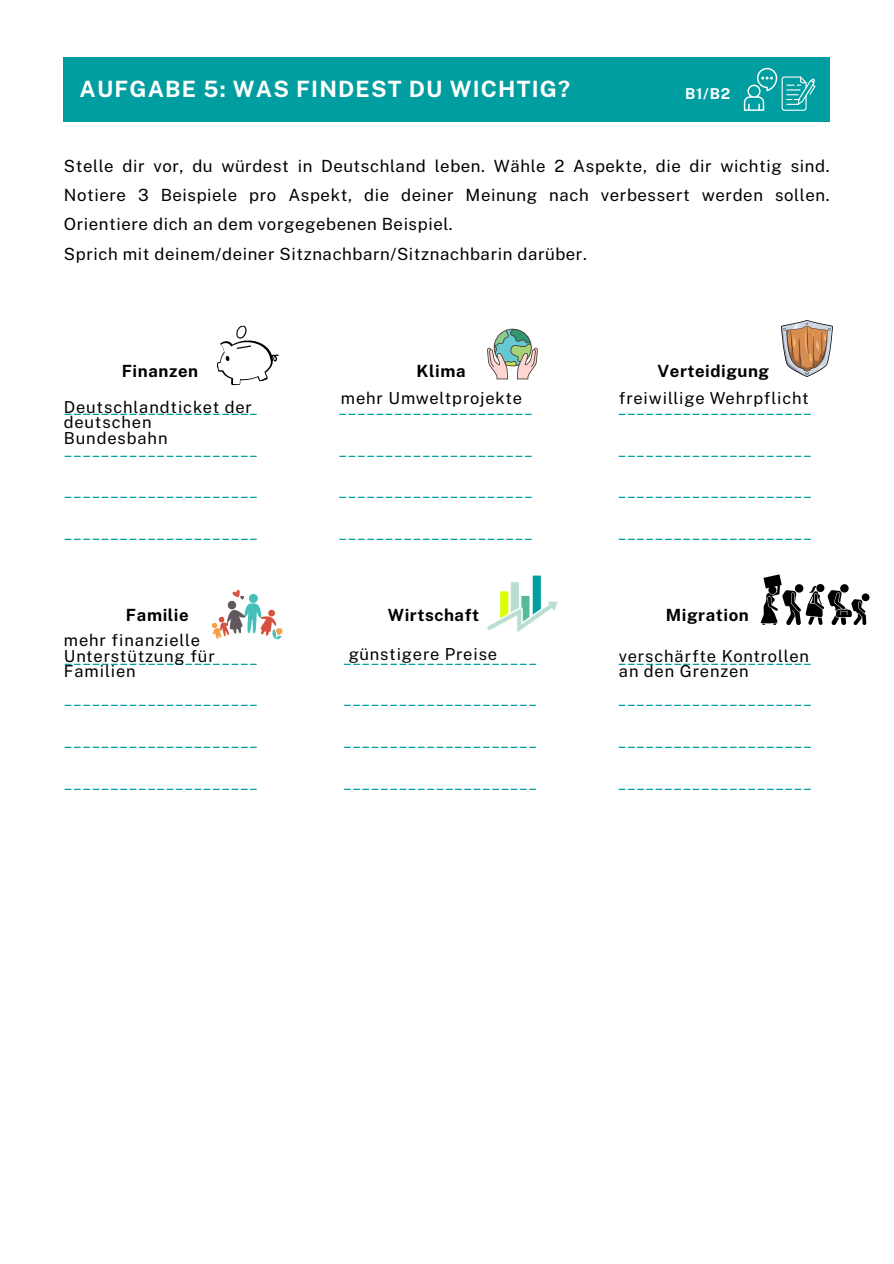
<style>
.page{position:relative;width:894px;height:1264px;background:#fff}
.page>*{position:absolute;margin:0;border:0;box-sizing:border-box;transform-origin:0 0}
.t1{font:700 22.5px "Public Sans";letter-spacing:.055em;color:#fff}
.t2{font:16.8px "Public Sans";color:#009ea0}
.t3{font:16.8px/29.2px "Public Sans";letter-spacing:.035em;color:#000}
.t4{font:700 16.8px "Public Sans";letter-spacing:.035em;color:#000}
.t5{font:16.5px/15.8px "Public Sans";letter-spacing:.055em;color:#000}
.t6{font:700 15px "Public Sans";color:#fff}
</style>
<div class="page">
<div style="left:64px;top:57px;width:765px;height:65px;background:#009ea0"></div>
<svg style="left:212px;top:590px;width:70px;height:49px"></svg>
<svg style="left:217px;top:325px;width:62px;height:61px"></svg>
<svg style="left:487px;top:329px;width:50px;height:50px"></svg>
<img style="left:781px;top:320px;width:51px;height:56px">
<svg style="left:760px;top:574px;width:109px;height:51px"></svg>
<svg style="left:487px;top:575px;width:70px;height:57px"></svg>
<svg style="left:743px;top:68px;width:72px;height:43px"></svg>
<p class="t1" style="left:79px;top:75px;width:492px">AUFGABE 5: WAS FINDEST DU WICHTIG?</p>
<h2 class="t6" style="left:684px;top:84px;width:47px">B1/B2</h2>
<h1 class="t3" style="left:64px;top:151px;width:766px">Stelle dir vor, du würdest in Deutschland leben. Wähle 2 Aspekte, die dir wichtig sind.<br>Notiere 3 Beispiele pro Aspekt, die deiner Meinung nach verbessert werden sollen.<br>Orientiere dich an dem vorgegebenen Beispiel.<br>Sprich mit deinem/deiner Sitznachbarn/Sitznachbarin darüber.</h1>
<p class="t4" style="left:122px;top:361px;width:78px">Finanzen</p>
<p class="t4" style="left:416px;top:361px;width:51px">Klima</p>
<p class="t4" style="left:657px;top:361px;width:113px">Verteidigung</p>
<p class="t2" style="left:64px;top:397px;width:195px">_____________________</p>
<p class="t2" style="left:338px;top:397px;width:195px">_____________________</p>
<p class="t2" style="left:617px;top:397px;width:195px">_____________________</p>
<p class="t5" style="left:341px;top:390px;width:183px">mehr Umweltprojekte</p>
<h2 class="t5" style="left:618px;top:390px;width:191px">freiwillige Wehrpflicht</h2>
<h2 class="t5" style="left:64px;top:398px;width:189px">Deutschlandticket der deutschen<br>Bundesbahn</h2>
<p class="t2" style="left:64px;top:438px;width:195px">_____________________</p>
<p class="t2" style="left:338px;top:438px;width:195px">_____________________</p>
<p class="t2" style="left:617px;top:438px;width:195px">_____________________</p>
<p class="t2" style="left:64px;top:480px;width:195px">_____________________</p>
<p class="t2" style="left:338px;top:480px;width:195px">_____________________</p>
<p class="t2" style="left:617px;top:480px;width:195px">_____________________</p>
<p class="t2" style="left:64px;top:522px;width:195px">_____________________</p>
<p class="t2" style="left:338px;top:522px;width:195px">_____________________</p>
<p class="t2" style="left:617px;top:522px;width:195px">_____________________</p>
<p class="t4" style="left:126px;top:605px;width:64px">Familie</p>
<p class="t4" style="left:388px;top:605px;width:93px">Wirtschaft</p>
<p class="t4" style="left:665px;top:605px;width:84px">Migration</p>
<p class="t2" style="left:64px;top:647px;width:195px">_____________________</p>
<p class="t2" style="left:343px;top:647px;width:195px">_____________________</p>
<p class="t2" style="left:617px;top:647px;width:195px">_____________________</p>
<h2 class="t5" style="left:64px;top:632px;width:152px">mehr finanzielle<br>Unterstützung für<br>Familien</h2>
<p class="t5" style="left:348px;top:646px;width:150px">günstigere Preise</p>
<h2 class="t5" style="left:618px;top:647px;width:192px">verschärfte Kontrollen an den Grenzen</h2>
<p class="t2" style="left:64px;top:688px;width:195px">_____________________</p>
<p class="t2" style="left:343px;top:688px;width:195px">_____________________</p>
<p class="t2" style="left:617px;top:688px;width:195px">_____________________</p>
<p class="t2" style="left:64px;top:730px;width:195px">_____________________</p>
<p class="t2" style="left:343px;top:730px;width:195px">_____________________</p>
<p class="t2" style="left:617px;top:730px;width:195px">_____________________</p>
<p class="t2" style="left:64px;top:771px;width:195px">_____________________</p>
<p class="t2" style="left:343px;top:771px;width:195px">_____________________</p>
<p class="t2" style="left:617px;top:771px;width:195px">_____________________</p>
</div>
